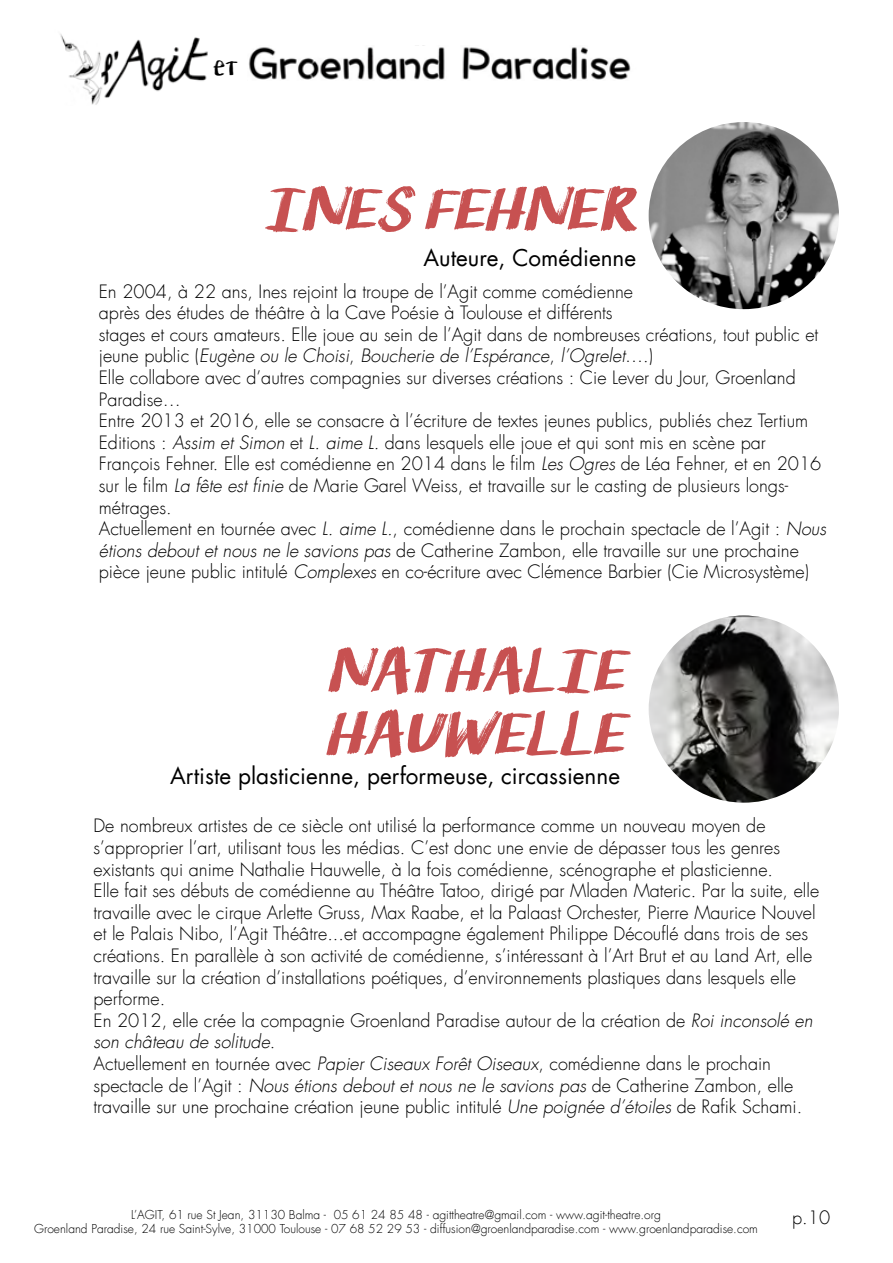
<style>
.page{position:relative;width:893px;height:1263px;background:#fff}
.page>*{position:absolute;margin:0;border:0;box-sizing:border-box;transform-origin:0 0}
.t1{font:italic 52.5px/63px "KG Lifeis Messy";color:#c75151}
.t2{font:22.5px "Futura LT";color:#000}
.t3{font:300 18px/21.6px "Futura LT";color:#000}
.t4{font:18px "KG Lifeis Messy";color:#000}
.t5{font:300 12px/14.4px "Futura LT";color:#000;text-align:center}
.s1{font-style:italic}
</style>
<div class="page">
<img style="left:249px;top:45px;width:382px;height:35px">
<img style="left:60px;top:34px;width:148px;height:71px">
<img style="left:649px;top:122px;width:190px;height:187px">
<img style="left:649px;top:615px;width:190px;height:188px">
<p class="t4" style="left:214px;top:54px;width:25px">et</p>
<h1 class="t1" style="left:258px;top:179px;width:400px">INESFEHNER</h1>
<p class="t2" style="left:423px;top:243px;width:214px">Auteure, Comédienne</p>
<p class="t3" style="left:99px;top:281px;width:729px">En 2004, à 22 ans, Ines rejoint la troupe de l’Agit comme comédienne<br>après des études de théâtre à la Cave Poésie à Toulouse et différents<br>stages et cours amateurs. Elle joue au sein de l’Agit dans de nombreuses créations, tout public et jeune public (<span class="s1">Eugène ou le Choisi</span>, <span class="s1">Boucherie de l’Espérance</span>, <span class="s1">l’Ogrelet</span>….)<br>Elle collabore avec d’autres compagnies sur diverses créations : Cie Lever du Jour, Groenland Paradise…<br>Entre 2013 et 2016, elle se consacre à l’écriture de textes jeunes publics, publiés chez Tertium Editions : <span class="s1">Assim et Simon</span> et <span class="s1">L. aime L.</span> dans lesquels elle joue et qui sont mis en scène par François Fehner. Elle est comédienne en 2014 dans le film <span class="s1">Les Ogres</span> de Léa Fehner, et en 2016 sur le film <span class="s1">La fête est finie</span> de Marie Garel Weiss, et travaille sur le casting de plusieurs longs&shy;métrages.<br>Actuellement en tournée avec <span class="s1">L. aime L.</span>, comédienne dans le prochain spectacle de l’Agit : <span class="s1">Nous étions debout et nous ne le savions pas</span> de Catherine Zambon, elle travaille sur une prochaine pièce jeune public intitulé <span class="s1">Complexes</span> en co-écriture avec Clémence Barbier (Cie Microsystème)</p>
<h1 class="t1" style="left:323px;top:640px;width:321px">NATHALIE<br>HAUWELLE</h1>
<p class="t2" style="left:170px;top:761px;width:451px">Artiste plasticienne, performeuse, circassienne</p>
<p class="t3" style="left:94px;top:815px;width:727px">De nombreux artistes de ce siècle ont utilisé la performance comme un nouveau moyen de s’approprier l’art, utilisant tous les médias. C’est donc une envie de dépasser tous les genres existants qui anime Nathalie Hauwelle, à la fois comédienne, scénographe et plasticienne.<br>Elle fait ses débuts de comédienne au Théâtre Tatoo, dirigé par Mladen Materic. Par la suite, elle travaille avec le cirque Arlette Gruss, Max Raabe, et la Palaast Orchester, Pierre Maurice Nouvel et le Palais Nibo, l’Agit Théâtre...et accompagne également Philippe Découflé dans trois de ses créations. En parallèle à son activité de comédienne, s’intéressant à l’Art Brut et au Land Art, elle travaille sur la création d’installations poétiques, d’environnements plastiques dans lesquels elle performe.<br>En 2012, elle crée la compagnie Groenland Paradise autour de la création de <span class="s1">Roi inconsolé en son château de solitude</span>.<br>Actuellement en tournée avec <span class="s1">Papier Ciseaux Forêt Oiseaux</span>, comédienne dans le prochain spectacle de l’Agit : <span class="s1">Nous étions debout et nous ne le savions pas</span> de Catherine Zambon, elle travaille sur une prochaine création jeune public intitulé <span class="s1">Une poignée d’étoiles</span> de Rafik Schami.</p>
<p class="t5" style="left:34px;top:1207px;width:725px">L’AGIT, 61 rue St Jean, 31130 Balma - 05 61 24 85 48 - agittheatre@gmail.com - www.agit-theatre.org<br>Groenland Paradise, 24 rue Saint-Sylve, 31000 Toulouse - 07 68 52 29 53 - diffusion@groenlandparadise.com - www.groenlandparadise.com</p>
<p class="t3" style="left:792px;top:1207px;width:39px">p.10</p>
</div>
